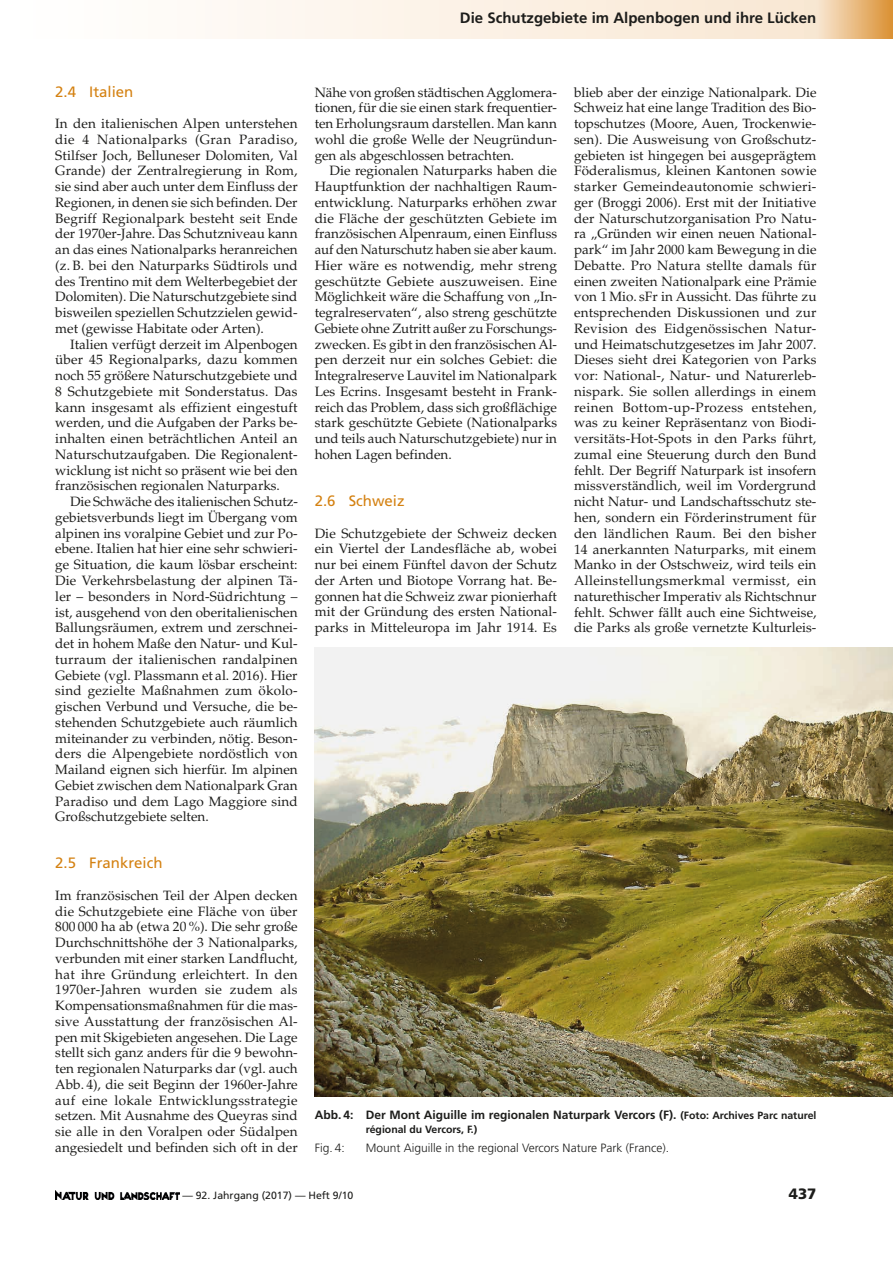
<style>
.page{position:relative;width:893px;height:1263px;background:#fff}
.page>*{position:absolute;margin:0;border:0;box-sizing:border-box;transform-origin:0 0}
.t1{font:700 15px "Frutiger CE";color:#1d1d1b}
.t2{font:15px "Frutiger LT";color:#d48111}
.t3{font:900 15px "Frutiger LT";color:#1d1d1b}
.t4{font:13.5px/15.8px "Palatino LT";color:#1d1d1b;text-align:justify}
.t5{font:700 12px "Frutiger LT";color:#1d1d1b}
.t6{font:300 12px "Frutiger LT";color:#1d1d1b}
.t7{font:10.5px "Frutiger LT";color:#1d1d1b}
.t8{font:700 10.5px "Frutiger LT";color:#1d1d1b}
.s1{font-size:10.5px}
.s2{font-family:"Frutiger CE"}
</style>
<div class="page">
<img style="left:55px;top:1191px;width:124px;height:8px">
<div style="left:0;top:0;width:816px;height:38px;background:linear-gradient(to right,#fff,#f9e7d3)"></div>
<div style="left:816px;top:0;width:77px;height:38px;background:linear-gradient(to right,#f9e8d4,#da9032)"></div>
<img style="left:315px;top:648px;width:578px;height:449px">
<p class="t1" style="left:460px;top:9px;width:358px">Die Schutzgebiete im Alpenbogen und ihre Lücken</p>
<p class="t2" style="left:55px;top:83px;width:80px">2.4 Italien</p>
<p class="t4" style="left:55px;top:116px;width:244px">In den italienischen Alpen unterstehen die 4 Nationalparks (Gran Paradiso, Stilfser Joch, Belluneser Dolomiten, Val Grande) der Zentralregierung in Rom, sie sind aber auch unter dem Einfluss der Regionen, in denen sie sich befinden. Der Begriff Regionalpark besteht seit Ende der 1970er-Jahre. Das Schutzniveau kann an das eines Nationalparks heranreichen (z. B. bei den Naturparks Südtirols und des Trentino mit dem Welterbegebiet der Dolomiten). Die Naturschutzgebiete sind bisweilen speziellen Schutzzielen gewid&shy;met (gewisse Habitate oder Arten).</p>
<p class="t4" style="left:55px;top:336px;width:244px;text-indent:15px">Italien verfügt derzeit im Alpenbogen über 45 Regionalparks, dazu kommen noch 55 größere Naturschutzgebiete und 8 Schutzgebiete mit Sonderstatus. Das kann insgesamt als effizient eingestuft werden, und die Aufgaben der Parks be&shy;inhalten einen beträchtlichen Anteil an Naturschutzaufgaben. Die Regionalent&shy;wicklung ist nicht so präsent wie bei den französischen regionalen Naturparks.</p>
<p class="t4" style="left:55px;top:494px;width:244px;text-indent:15px">Die Schwäche des italienischen Schutz&shy;gebietsverbunds liegt im Übergang vom alpinen ins voralpine Gebiet und zur Po&shy;ebene. Italien hat hier eine sehr schwieri&shy;ge Situation, die kaum lösbar erscheint:<br>Die Verkehrsbelastung der alpinen Tä&shy;ler – besonders in Nord-Südrichtung – ist, ausgehend von den oberitalienischen Ballungsräumen, extrem und zerschnei&shy;det in hohem Maße den Natur- und Kul&shy;turraum der italienischen randalpinen Gebiete (vgl. Plassmann et al. 2016). Hier sind gezielte Maßnahmen zum ökolo&shy;gischen Verbund und Versuche, die be&shy;stehenden Schutzgebiete auch räumlich miteinander zu verbinden, nötig. Beson&shy;ders die Alpengebiete nordöstlich von Mailand eignen sich hierfür. Im alpinen Gebiet zwischen dem Nationalpark Gran Paradiso und dem Lago Maggiore sind Großschutzgebiete selten.</p>
<p class="t2" style="left:55px;top:854px;width:109px">2.5 Frankreich</p>
<p class="t4" style="left:55px;top:888px;width:244px">Im französischen Teil der Alpen decken die Schutzgebiete eine Fläche von über 800 000 ha ab (etwa 20 %). Die sehr große Durchschnittshöhe der 3 Nationalparks, verbunden mit einer starken Landflucht, hat ihre Gründung erleichtert. In den 1970er-Jahren wurden sie zudem als Kompensationsmaßnahmen für die mas&shy;sive Ausstattung der französischen Al&shy;pen mit Skigebieten angesehen. Die Lage stellt sich ganz anders für die 9 bewohn&shy;ten regionalen Naturparks dar (vgl. auch Abb. 4), die seit Beginn der 1960er-Jahre auf eine lokale Entwicklungsstrategie setzen. Mit Ausnahme des Queyras sind sie alle in den Voralpen oder Südalpen angesiedelt und befinden sich oft in der</p>
<p class="t4" style="left:315px;top:84px;width:244px">Nähe von großen städtischen Agglomera&shy;tionen, für die sie einen stark frequentier&shy;ten Erholungsraum darstellen. Man kann wohl die große Welle der Neugründun&shy;gen als abgeschlossen betrachten.</p>
<p class="t4" style="left:315px;top:163px;width:244px;text-indent:15px">Die regionalen Naturparks haben die Hauptfunktion der nachhaltigen Raum&shy;entwicklung. Naturparks erhöhen zwar die Fläche der geschützten Gebiete im französischen Alpenraum, einen Einfluss auf den Naturschutz haben sie aber kaum.<br>Hier wäre es notwendig, mehr streng geschützte Gebiete auszuweisen. Eine Möglichkeit wäre die Schaffung von „In&shy;tegralreservaten“, also streng geschützte Gebiete ohne Zutritt außer zu Forschungs&shy;zwecken. Es gibt in den französischen Al&shy;pen derzeit nur ein solches Gebiet: die Integralreserve Lauvitel im Nationalpark Les Ecrins. Insgesamt besteht in Frank&shy;reich das Problem, dass sich großflächige stark geschützte Gebiete (Nationalparks und teils auch Naturschutzgebiete) nur in hohen Lagen befinden.</p>
<p class="t2" style="left:315px;top:492px;width:91px">2.6 Schweiz</p>
<p class="t4" style="left:315px;top:525px;width:244px">Die Schutzgebiete der Schweiz decken ein Viertel der Landesfläche ab, wobei nur bei einem Fünftel davon der Schutz der Arten und Biotope Vorrang hat. Be&shy;gonnen hat die Schweiz zwar pionierhaft mit der Gründung des ersten National&shy;parks in Mitteleuropa im Jahr 1914. Es</p>
<p class="t4" style="left:574px;top:84px;width:244px">blieb aber der einzige Nationalpark. Die Schweiz hat eine lange Tradition des Bio&shy;topschutzes (Moore, Auen, Trockenwie&shy;sen). Die Ausweisung von Großschutz&shy;gebieten ist hingegen bei ausgeprägtem Föderalismus, kleinen Kantonen sowie starker Gemeindeautonomie schwieri&shy;ger (Broggi 2006). Erst mit der Initiative der Naturschutzorganisation Pro Natu&shy;ra „Gründen wir einen neuen National&shy;park“ im Jahr 2000 kam Bewegung in die Debatte. Pro Natura stellte damals für einen zweiten Nationalpark eine Prämie von 1 Mio. sFr in Aussicht. Das führte zu entsprechenden Diskussionen und zur Revision des Eidgenössischen Natur&shy;und Heimatschutzgesetzes im Jahr 2007.<br>Dieses sieht drei Kategorien von Parks vor: National-, Natur- und Naturerleb&shy;nispark. Sie sollen allerdings in einem reinen Bottom-up-Prozess entstehen, was zu keiner Repräsentanz von Biodi&shy;versitäts-Hot-Spots in den Parks führt, zumal eine Steuerung durch den Bund fehlt. Der Begriff Naturpark ist insofern missverständlich, weil im Vordergrund nicht Natur- und Landschaftsschutz ste&shy;hen, sondern ein Förderinstrument für den ländlichen Raum. Bei den bisher 14 anerkannten Naturparks, mit einem Manko in der Ostschweiz, wird teils ein Alleinstellungsmerkmal vermisst, ein naturethischer Imperativ als Richtschnur fehlt. Schwer fällt auch eine Sichtweise, die Parks als große vernetzte Kulturleis-</p>
<p class="t5" style="left:315px;top:1108px;width:503px">Abb. 4: Der Mont Aiguille im regionalen Naturpark Vercors (F). <span class="s1">(Foto: Archives Parc naturel</span></p>
<p class="t8" style="left:366px;top:1123px;width:113px">régional du Vercors, F.<span class="s2">)</span></p>
<p class="t6" style="left:315px;top:1141px;width:32px">Fig. 4:</p>
<p class="t6" style="left:366px;top:1141px;width:305px">Mount Aiguille in the regional Vercors Nature Park (France).</p>
<p class="t7" style="left:182px;top:1189px;width:172px">— 92. Jahrgang (2017) — Heft 9/10</p>
<p class="t3" style="left:789px;top:1185px;width:29px">437</p>
</div>
